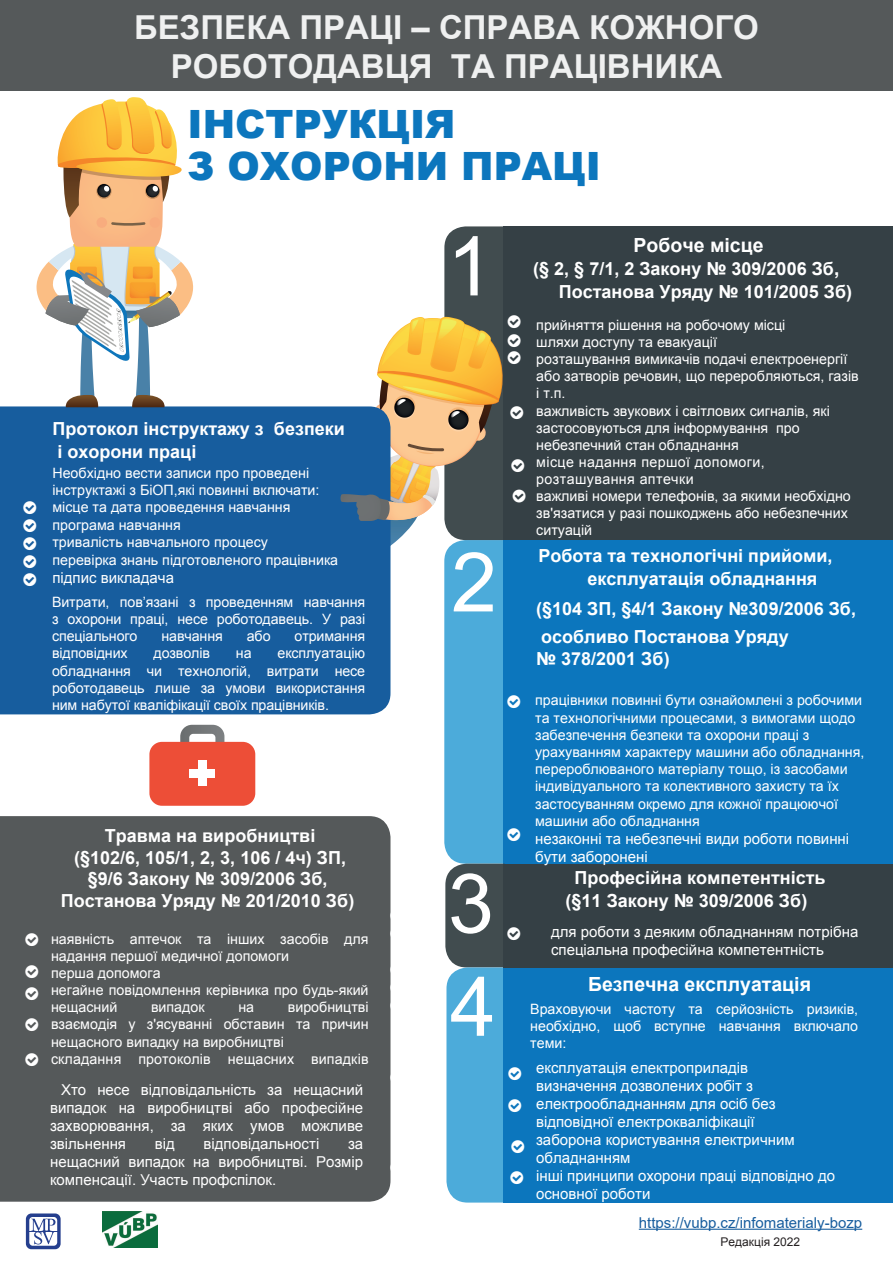
<style>
.page{position:relative;width:893px;height:1263px;background:#fff}
.page>*{position:absolute;margin:0;border:0;box-sizing:border-box;transform-origin:0 0}
.t1{font:82.5px/103.2px "Arial";color:#fff}
.t2{font:900 39px/42.2px "Arial";color:#0c76bd}
.t3{font:700 33px/39.6px "Arial";color:#eff0f0;text-align:center}
.t4{font:700 19.5px "Arial";color:#fff}
.t5{font:700 18px/21.6px "Arial";color:#fff}
.t6{font:15px/18px "Arial";color:#fff}
.t7{font:15px "Arial";color:#175d9e}
.t8{font:14.25px/17.1px "Arial";color:#fff}
.t9{font:12px "Arial";color:#231f20}
.s1{font-size:19.5px}
</style>
<div class="page">
<div style="left:504px;top:226px;width:389px;height:315px;background:#354045"></div>
<div style="left:504px;top:540px;width:389px;height:324px;background:#0c76bd"></div>
<div style="left:504px;top:966px;width:389px;height:236px;background:#0c76bd"></div>
<img style="left:103px;top:1212px;width:55px;height:36px">
<svg style="left:26px;top:1213px;width:35px;height:36px"></svg>
<div style="left:0;top:816px;width:338px;height:386px;background:#55595a"></div>
<div style="left:0;top:0;width:893px;height:91px;background:#55595a"></div>
<hr style="left:639px;top:1229px;width:223px;height:1px;background:#175d9e">
<div style="left:0;top:406px;width:338px;height:308px;background:#175d9e"></div>
<div style="left:504px;top:864px;width:389px;height:103px;background:#354045"></div>
<svg style="left:36px;top:97px;width:157px;height:310px"></svg>
<svg style="left:180px;top:725px;width:44px;height:17px"></svg>
<div style="left:149px;top:742px;width:106px;height:64px;background:#ed4e37;border-radius:13px"></div>
<div style="left:190px;top:769px;width:25px;height:8px;background:#fff"></div>
<div style="left:198px;top:760px;width:9px;height:26px;background:#fff"></div>
<svg style="left:23px;top:501px;width:13px;height:85px"></svg>
<svg style="left:338px;top:226px;width:192px;height:976px"></svg>
<svg style="left:26px;top:933px;width:12px;height:13px"></svg>
<svg style="left:26px;top:965px;width:12px;height:13px"></svg>
<svg style="left:26px;top:987px;width:12px;height:13px"></svg>
<svg style="left:26px;top:1018px;width:12px;height:13px"></svg>
<svg style="left:26px;top:1053px;width:12px;height:13px"></svg>
<h3 class="t3" style="left:134px;top:8px;width:626px">БЕЗПЕКА ПРАЦІ – СПРАВА КОЖНОГО<br>РОБОТОДАВЦЯ ТА ПРАЦІВНИКА</h3>
<h2 class="t2" style="left:188px;top:102px;width:415px">ІНСТРУКЦІЯ<br>З ОХОРОНИ ПРАЦІ</h2>
<p class="t5" style="left:52px;top:418px;width:294px;line-height:23.1px">Протокол інструктажу з безпеки і охорони праці</p>
<p class="t8" style="left:52px;top:464px;width:287px">Необхідно вести записи про проведені інструктажі з БіОП,які повинні включати: місце та дата проведення навчання програма навчання<br>тривалість навчального процесу<br>перевірка знань підготовленого працівника</p>
<p class="t6" style="left:52px;top:569px;width:123px">підпис викладача</p>
<p class="t8" style="left:52px;top:593px;width:315px;text-align:justify">Витрати, пов’язані з проведенням навчання з охорони праці, несе роботодавець. У разі спеціального</p>
<p class="t8" style="left:161px;top:628px;width:63px">навчання</p>
<p class="t8" style="left:247px;top:628px;width:25px">або</p>
<p class="t8" style="left:295px;top:628px;width:72px">отримання</p>
<p class="t8" style="left:52px;top:645px;width:315px;text-align:justify;text-indent:225px">експлуатацію обладнання чи технологій, витрати несе роботодавець лише за умови використання ним набутої кваліфікації своїх працівників.</p>
<p class="t8" style="left:52px;top:645px;width:77px">відповідних</p>
<p class="t8" style="left:154px;top:645px;width:58px">дозволів</p>
<p class="t8" style="left:236px;top:645px;width:17px">на</p>
<p class="t5" style="left:61px;top:825px;width:295px;text-align:center">Травма на виробництві<br>(§102/6, 105/1, 2, 3, 106 / 4ч) ЗП, §9/6 Закону № 309/2006 Зб,<br>Постанова Уряду № 201/2010 Зб)</p>
<p class="t8" style="left:51px;top:930px;width:319px">наявність аптечок та інших засобів для надання першої медичної допомоги<br>перша допомога<br>негайне повідомлення керівника про будь-який нещасний</p>
<p class="t8" style="left:51px;top:998px;width:319px;text-indent:237px">виробництві взаємодія у з'ясуванні обставин та причин нещасного випадку на виробництві<br>складання протоколів нещасних випадків</p>
<p class="t6" style="left:50px;top:1080px;width:315px;text-align:justify;text-indent:11px">Хто несе відповідальність за нещасний випадок на виробництві або професійне захворювання, за яких умов можливе звільнення</p>
<p class="t8" style="left:151px;top:999px;width:55px">випадок</p>
<p class="t8" style="left:238px;top:999px;width:17px">на</p>
<p class="t6" style="left:155px;top:1134px;width:22px">від</p>
<p class="t6" style="left:204px;top:1134px;width:117px">відповідальності</p>
<p class="t6" style="left:50px;top:1134px;width:315px;text-align:justify;text-indent:298px">за нещасний випадок на виробництві. Розмір компенсації. Участь профспілок.</p>
<h1 class="t1" style="left:447px;top:214px;width:47px">1</h1>
<h1 class="t1" style="left:451px;top:530px;width:47px">2</h1>
<h1 class="t1" style="left:448px;top:851px;width:50px">3<br>4</h1>
<h3 class="t4" style="left:634px;top:231px;width:132px">Робоче місце</h3>
<p class="t5" style="left:559px;top:258px;width:295px;line-height:22.2px;text-indent:-25px">(§ 2, § 7/1, 2 Закону № 309/2006 Зб<span class="s1">,<br></span>Постанова Уряду № 101/2005 Зб)</p>
<p class="t8" style="left:536px;top:316px;width:324px">прийняття рішення на робочому місці<br>шляхи доступу та евакуації<br>розташування вимикачів подачі електроенергії або затворів речовин, що переробляються, газів і т.п.<br>важливість звукових і світлових сигналів, які застосовуються для інформування про небезпечний стан обладнання<br>місце надання першої допомоги, розташування аптечки<br>важливі номери телефонів, за якими необхідно зв'язатися у разі пошкоджень або небезпечних ситуацій</p>
<p class="t5" style="left:588px;top:545px;width:246px;line-height:22.6px;text-indent:-49px">Робота та технологічні прийоми, експлуатація обладнання</p>
<p class="t5" style="left:536px;top:594px;width:321px;line-height:28.2px">(§104 ЗП, §4/1 Закону №309/2006 Зб, особливо Постанова Уряду</p>
<p class="t5" style="left:536px;top:648px;width:135px">№ 378/2001 Зб)</p>
<p class="t8" style="left:535px;top:692px;width:331px">працівники повинні бути ознайомлені з робочими та технологічними процесами, з вимогами щодо забезпечення безпеки та охорони праці з урахуванням характеру машини або обладнання, перероблюваного матеріалу тощо, із засобами індивідуального та колективного захисту та їх застосуванням окремо для кожної працюючої машини або обладнання</p>
<p class="t6" style="left:535px;top:829px;width:316px">незаконні та небезпечні види роботи повинні бути заборонені</p>
<p class="t5" style="left:566px;top:865px;width:262px;line-height:23.7px;text-indent:9px">Професійна компетентність (§11 Закону № 309/2006 Зб)</p>
<p class="t6" style="left:551px;top:923px;width:309px">для роботи з деяким обладнанням потрібна спеціальна професійна компетентність</p>
<h3 class="t4" style="left:588px;top:970px;width:225px">Безпечна експлуатація</h3>
<p class="t8" style="left:530px;top:1000px;width:329px;text-align:justify">Враховуючи частоту та серйозність ризиків, необхідно, щоб вступне навчання включало теми:</p>
<p class="t6" style="left:536px;top:1059px;width:300px">експлуатація електроприладів<br>визначення дозволених робіт з електрообладнанням для осіб без відповідної електрокваліфікації<br>заборона користування електричним обладнанням<br>інші принципи охорони праці відповідно до основної роботи</p>
<p class="t7" style="left:639px;top:1212px;width:225px">https://vubp.cz/infomaterialy-bozp</p>
<p class="t9" style="left:721px;top:1234px;width:81px">Редакція 2022</p>
</div>
